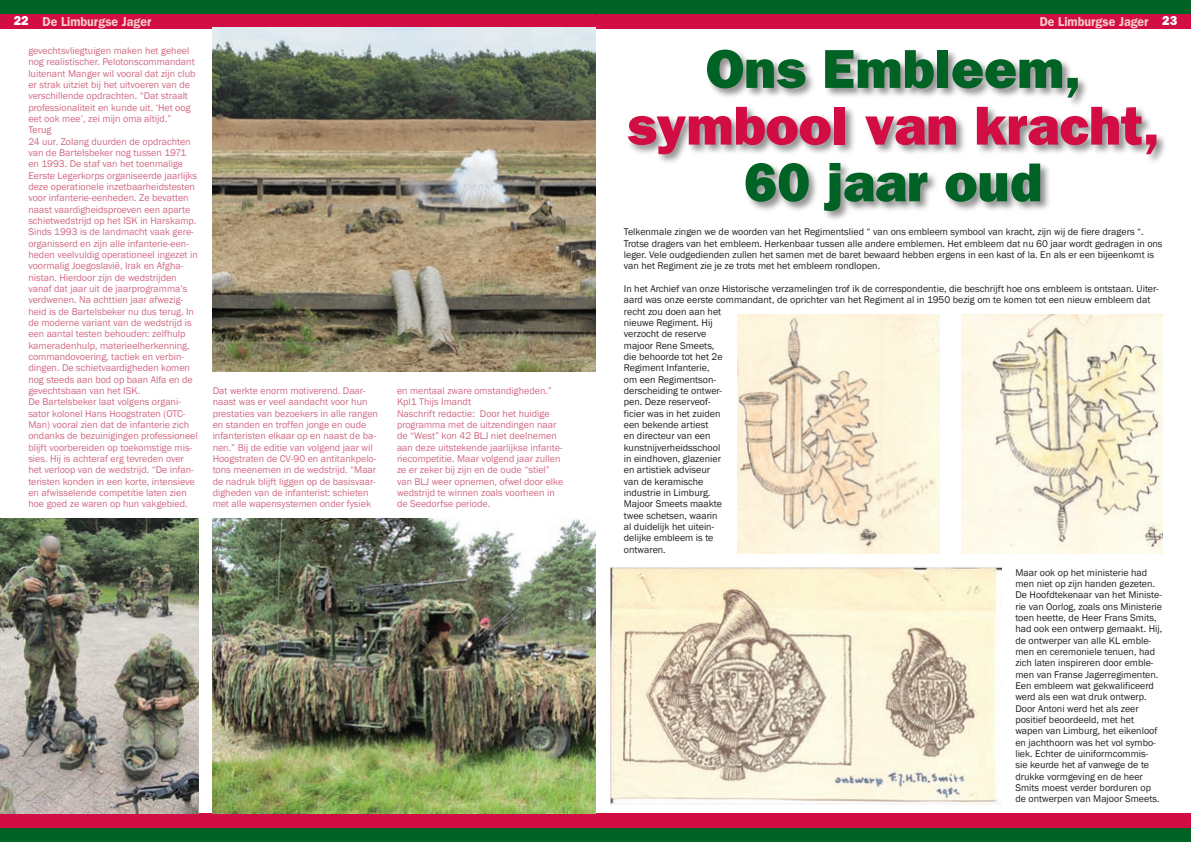
<style>
.page{position:relative;width:1191px;height:842px;background:#fff}
.page>*{position:absolute;margin:0;border:0;box-sizing:border-box;transform-origin:0 0}
.t1{font:800 55px "Franklin Gothic";color:#006224}
.t2{font:800 55px "Franklin Gothic";color:#d20d44}
.t3{font:600 13px "Franklin Gothic";color:#f6cfc9;scale:.95 1}
.t4{font:10px/11.3px "Franklin Gothic";color:#d16983}
.t5{font:10px/11.3px "Franklin Gothic";color:#231f20}
.s1{font-weight:800;color:#fff}
</style>
<div class="page">
<div style="left:0;top:0;width:595px;height:17px;background:#006224"></div>
<div style="left:0;top:14px;width:595px;height:14px;background:#d20d44"></div>
<div style="left:0;top:825px;width:595px;height:17px;background:#006224"></div>
<div style="left:0;top:814px;width:595px;height:14px;background:#d20d44"></div>
<div style="left:595px;top:0;width:596px;height:17px;background:#006224"></div>
<div style="left:596px;top:14px;width:595px;height:14px;background:#d20d44"></div>
<div style="left:595px;top:825px;width:596px;height:17px;background:#006224"></div>
<div style="left:595px;top:814px;width:596px;height:14px;background:#d20d44"></div>
<div style="left:625px;top:46px;width:543px;height:177px;background:#231f20;opacity:.5"></div>
<img style="left:738px;top:315px;width:201px;height:238px">
<img style="left:961px;top:315px;width:201px;height:238px">
<img style="left:609px;top:567px;width:392px;height:238px">
<img style="left:213px;top:27px;width:382px;height:344px">
<img style="left:0;top:519px;width:198px;height:295px">
<img style="left:213px;top:519px;width:382px;height:295px">
<h2 class="t3" style="left:14px;top:13px;width:146px"><span class="s1">22</span> De Limburgse Jager</h2>
<h2 class="t3" style="left:1039px;top:13px;width:146px">De Limburgse Jager <span class="s1">23</span></h2>
<p class="t4" style="left:28px;top:45px;width:171px">gevechtsvliegtuigen maken het geheel nog realistischer. Pelotonscommandant luitenant Manger wil vooral dat zijn club er strak uitziet bij het uitvoeren van de verschillende opdrachten. “Dat straalt professionaliteit en kunde uit. ‘Het oog eet ook mee’, zei mijn oma altijd.”<br>Terug<br>24 uur. Zolang duurden de opdrachten van de Bartelsbeker nog tussen 1971 en 1993. De staf van het toenmalige Eerste Legerkorps organiseerde jaarlijks deze operationele inzetbaarheidstesten voor infanterie-eenheden. Ze bevatten naast vaardigheidsproeven een aparte schietwedstrijd op het ISK in Harskamp.<br>Sinds 1993 is de landmacht vaak gere&shy;organisserd en zijn alle infanterie-een&shy;heden veelvuldig operationeel ingezet in voormalig Joegoslavië, Irak en Afgha&shy;nistan. Hierdoor zijn de wedstrijden vanaf dat jaar uit de jaarprogramma’s verdwenen. Na achttien jaar afwezig&shy;heid is de Bartelsbeker nu dus terug. In de moderne variant van de wedstrijd is een aantal testen behouden: zelfhulp kameradenhulp, materieelherkenning, commandovoering, tactiek en verbin&shy;dingen. De schietvaardigheden komen nog steeds aan bod op baan Alfa en de gevechtsbaan van het ISK.<br>De Bartelsbeker laat volgens organi&shy;sator kolonel Hans Hoogstraten (OTC-Man) vooral zien dat de infanterie zich ondanks de bezuinigingen professioneel blijft voorbereiden op toekomstige mis&shy;sies. Hij is achteraf erg tevreden over het verloop van de wedstrijd. “De infan&shy;teristen konden in een korte, intensieve en afwisselende competitie laten zien hoe goed ze waren op hun vakgebied.</p>
<p class="t4" style="left:213px;top:385px;width:167px">Dat werkte enorm motiverend. Daar&shy;naast was er veel aandacht voor hun prestaties van bezoekers in alle rangen en standen en troffen jonge en oude infanteristen elkaar op en naast de ba&shy;nen.” Bij de editie van volgend jaar wil Hoogstraten de CV-90 en antitankpelo&shy;tons meenemen in de wedstrijd. “Maar de nadruk blijft liggen op de basisvaar&shy;digheden van de infanterist: schieten met alle wapensystemen onder fysiek</p>
<p class="t4" style="left:397px;top:385px;width:168px">en mentaal zware omstandigheden.” Kpl1 Thijs Imandt<br>Naschrift redactie: Door het huidige programma met de uitzendingen naar de “West” kon 42 BLJ niet deelnemen aan deze uitstekende jaarlijkse infante&shy;riecompetitie. Maar volgend jaar zullen ze er zeker bij zijn en de oude “stiel” van BLJ weer opnemen, ofwel door elke wedstrijd te winnen zoals voorheen in de Seedorfse periode.</p>
<h1 class="t1" style="left:705px;top:37px;width:377px">Ons Embleem,</h1>
<h1 class="t2" style="left:627px;top:93px;width:534px">symbool van kracht,</h1>
<h1 class="t1" style="left:744px;top:150px;width:300px">60 jaar oud</h1>
<p class="t5" style="left:624px;top:227px;width:540px">Telkenmale zingen we de woorden van het Regimentslied “ van ons embleem symbool van kracht, zijn wij de fiere dragers “.<br>Trotse dragers van het embleem. Herkenbaar tussen alle andere emblemen. Het embleem dat nu 60 jaar wordt gedragen in ons leger. Vele oudgedienden zullen het samen met de baret bewaard hebben ergens in een kast of la. En als er een bijeenkomt is van het Regiment zie je ze trots met het embleem rondlopen.</p>
<p class="t5" style="left:624px;top:283px;width:536px">In het Archief van onze Historische verzamelingen trof ik de correspondentie, die beschrijft hoe ons embleem is ontstaan. Uiter&shy;aard was onze eerste commandant, de oprichter van het Regiment al in 1950 bezig om te komen tot een nieuw embleem dat recht zou doen aan het<br>nieuwe Regiment. Hij<br>verzocht de reserve<br>majoor Rene Smeets,<br>die behoorde tot het 2e<br>Regiment Infanterie,<br>om een Regimentson-<br>derscheiding te ontwer-<br>pen. Deze reserveof-<br>ficier was in het zuiden<br>een bekende artiest<br>en directeur van een<br>kunstnijverheidsschool<br>in eindhoven, glazenier<br>en artistiek adviseur<br>van de keramische<br>industrie in Limburg.<br>Majoor Smeets maakte<br>twee schetsen, waarin<br>al duidelijk het uitein-<br>delijke embleem is te<br>ontwaren.</p>
<p class="t5" style="left:1015px;top:567px;width:148px">Maar ook op het ministerie had men niet op zijn handen gezeten.<br>De Hoofdtekenaar van het Ministe&shy;rie van Oorlog, zoals ons Ministerie toen heette, de Heer Frans Smits, had ook een ontwerp gemaakt. Hij, de ontwerper van alle KL emble&shy;men en ceremoniele tenuen, had zich laten inspireren door emble&shy;men van Franse Jagerregimenten.<br>Een embleem wat gekwalificeerd werd als een wat druk ontwerp.<br>Door Antoni werd het als zeer positief beoordeeld, met het wapen van Limburg, het eikenloof en jachthoorn was het vol symbo&shy;liek. Echter de uiniformcommis&shy;sie keurde het af vanwege de te drukke vormgeving en de heer<br>Smits moest verder borduren op de ontwerpen van Majoor Smeets.</p>
</div>
